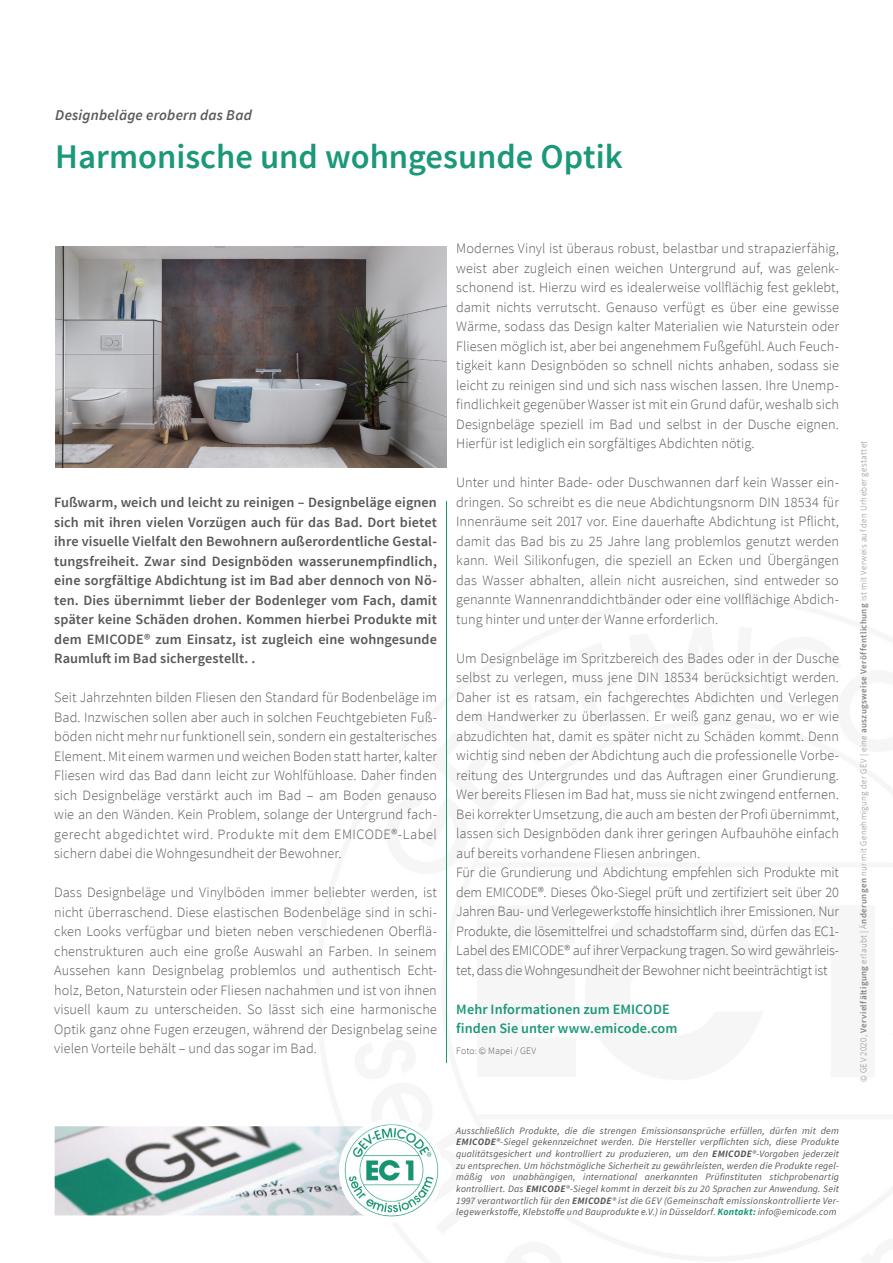
<style>
.page{position:relative;width:893px;height:1263px;background:#fff}
.page>*{position:absolute;margin:0;border:0;box-sizing:border-box;transform-origin:0 0}
.t1{font:600 34.5px "Source Sans Pro";color:#1b9879}
.t2{font:italic 600 15px "Source Sans Pro";letter-spacing:.015em;color:#57585a}
.t3{font:300 14.25px/19.5px "Source Sans Pro";color:#57585a;text-align:justify}
.t4{font:600 14.25px/19.5px "Source Sans Pro";letter-spacing:.005em;color:#57585a;text-align:justify}
.t5{font:600 14.25px "Source Sans Pro";letter-spacing:.005em;color:#1b9879}
.t6{font:italic 9.75px/11.7px "Source Sans Pro";letter-spacing:.015em;color:#57585a;text-align:justify}
.t7{font:300 9.75px "Source Sans Pro";letter-spacing:.015em;color:#57585a}
.t8{font:300 9px "Source Sans Pro";letter-spacing:.04em;color:#808285}
.s1{font-weight:700}
.s2{font-weight:700;color:#1b9879}
.s3{font-weight:600}
</style>
<div class="page">
<img style="left:55px;top:247px;width:391px;height:221px">
<hr style="left:446px;top:501px;width:1px;height:562px;background:#1b9879">
<img style="left:55px;top:1126px;width:287px;height:89px">
<img style="left:342px;top:1124px;width:97px;height:93px">
<p class="t2" style="left:55px;top:105px;width:198px">Designbeläge erobern das Bad</p>
<p class="t1" style="left:55px;top:135px;width:569px">Harmonische und wohngesunde Optik</p>
<p class="t4" style="left:54px;top:493px;width:384px">Fußwarm, weich und leicht zu reinigen – Designbeläge eignen sich mit ihren vielen Vorzügen auch für das Bad. Dort bietet ihre visuelle Vielfalt den Bewohnern außerordentliche Gestal&shy;tungsfreiheit. Zwar sind Designböden wasserunempfindlich, eine sorgfältige Abdichtung ist im Bad aber dennoch von Nö&shy;ten. Dies übernimmt lieber der Bodenleger vom Fach, damit später keine Schäden drohen. Kommen hierbei Produkte mit dem EMICODE® zum Einsatz, ist zugleich eine wohngesunde Raumluft im Bad sichergestellt. .</p>
<p class="t3" style="left:54px;top:688px;width:384px">Seit Jahrzehnten bilden Fliesen den Standard für Bodenbeläge im Bad. Inzwischen sollen aber auch in solchen Feuchtgebieten Fuß&shy;böden nicht mehr nur funktionell sein, sondern ein gestalterisches Element. Mit einem warmen und weichen Boden statt harter, kalter Fliesen wird das Bad dann leicht zur Wohlfühloase. Daher finden sich Designbeläge verstärkt auch im Bad – am Boden genauso wie an den Wänden. Kein Problem, solange der Untergrund fach&shy;gerecht abgedichtet wird. Produkte mit dem EMICODE®-Label sichern dabei die Wohngesundheit der Bewohner.</p>
<p class="t3" style="left:54px;top:883px;width:384px">Dass Designbeläge und Vinylböden immer beliebter werden, ist nicht überraschend. Diese elastischen Bodenbeläge sind in schi&shy;cken Looks verfügbar und bieten neben verschiedenen Oberflä&shy;chenstrukturen auch eine große Auswahl an Farben. In seinem Aussehen kann Designbelag problemlos und authentisch Echt&shy;holz, Beton, Naturstein oder Fliesen nachahmen und ist von ihnen visuell kaum zu unterscheiden. So lässt sich eine harmonische Optik ganz ohne Fugen erzeugen, während der Designbelag seine vielen Vorteile behält – und das sogar im Bad.</p>
<p class="t3" style="left:456px;top:239px;width:384px">Modernes Vinyl ist überaus robust, belastbar und strapazierfähig, weist aber zugleich einen weichen Untergrund auf, was gelenk&shy;schonend ist. Hierzu wird es idealerweise vollflächig fest geklebt, damit nichts verrutscht. Genauso verfügt es über eine gewisse Wärme, sodass das Design kalter Materialien wie Naturstein oder Fliesen möglich ist, aber bei angenehmem Fußgefühl. Auch Feuch&shy;tigkeit kann Designböden so schnell nichts anhaben, sodass sie leicht zu reinigen sind und sich nass wischen lassen. Ihre Unemp&shy;findlichkeit gegenüber Wasser ist mit ein Grund dafür, weshalb sich Designbeläge speziell im Bad und selbst in der Dusche eignen.<br>Hierfür ist lediglich ein sorgfältiges Abdichten nötig.</p>
<p class="t3" style="left:456px;top:473px;width:384px">Unter und hinter Bade- oder Duschwannen darf kein Wasser ein&shy;dringen. So schreibt es die neue Abdichtungsnorm DIN 18534 für Innenräume seit 2017 vor. Eine dauerhafte Abdichtung ist Pflicht, damit das Bad bis zu 25 Jahre lang problemlos genutzt werden kann. Weil Silikonfugen, die speziell an Ecken und Übergängen das Wasser abhalten, allein nicht ausreichen, sind entweder so genannte Wannenranddichtbänder oder eine vollflächige Abdich&shy;tung hinter und unter der Wanne erforderlich.</p>
<p class="t3" style="left:456px;top:648px;width:384px">Um Designbeläge im Spritzbereich des Bades oder in der Dusche selbst zu verlegen, muss jene DIN 18534 berücksichtigt werden.<br>Daher ist es ratsam, ein fachgerechtes Abdichten und Verlegen dem Handwerker zu überlassen. Er weiß ganz genau, wo er wie abzudichten hat, damit es später nicht zu Schäden kommt. Denn wichtig sind neben der Abdichtung auch die professionelle Vorbe&shy;reitung des Untergrundes und das Auftragen einer Grundierung.<br>Wer bereits Fliesen im Bad hat, muss sie nicht zwingend entfernen.<br>Bei korrekter Umsetzung, die auch am besten der Profi übernimmt, lassen sich Designböden dank ihrer geringen Aufbauhöhe einfach auf bereits vorhandene Fliesen anbringen.</p>
<p class="t3" style="left:456px;top:863px;width:384px">Für die Grundierung und Abdichtung empfehlen sich Produkte mit dem EMICODE®. Dieses Öko-Siegel prüft und zertifiziert seit über 20<br>Jahren Bau- und Verlegewerkstoffe hinsichtlich ihrer Emissionen. Nur Produkte, die lösemittelfrei und schadstoffarm sind, dürfen das EC1- Label des EMICODE® auf ihrer Verpackung tragen. So wird gewährleis&shy;tet, dass die Wohngesundheit der Bewohner nicht beeinträchtigt ist</p>
<p class="t5" style="left:456px;top:1000px;width:215px">Mehr Informationen zum EMICODE</p>
<p class="t5" style="left:456px;top:1019px;width:223px">finden Sie unter www.emicode.com</p>
<p class="t7" style="left:456px;top:1044px;width:82px">Foto: © Mapei / GEV</p>
<p class="t6" style="left:456px;top:1124px;width:384px">Ausschließlich Produkte, die die strengen Emissionsansprüche erfüllen, dürfen mit dem <span class="s1">EMICODE</span>®-Siegel gekennzeichnet werden. Die Hersteller verpflichten sich, diese Produkte qualitätsgesichert und kontrolliert zu produzieren, um den <span class="s1">EMICODE</span>®-Vorgaben jederzeit zu entsprechen. Um höchstmögliche Sicherheit zu gewährleisten, werden die Produkte regel&shy;mäßig von unabhängigen, international anerkannten Prüfinstituten stichprobenartig kontrolliert. Das <span class="s1">EMICODE</span>®-Siegel kommt in derzeit bis zu 20 Sprachen zur Anwendung. Seit 1997 verantwortlich für den <span class="s1">EMICODE</span>® ist die GEV (Gemeinschaft emissionskontrollierte Ver&shy;legewerkstoffe, Klebstoffe und Bauprodukte e.V.) in Düsseldorf. <span class="s2">Kontakt:</span> info@emicode.com</p>
<p class="t8" style="left:858px;top:1082px;width:643px;rotate:-90deg">© GEV 2020, <span class="s3">Vervielfältigung</span> erlaubt | Ä<span class="s3">nderungen</span> nur mit Genehmigung der GEV | eine <span class="s3">auszugsweise Veröffentlichung</span> ist mit Verweis auf den Urheber gestattet</p>
</div>
